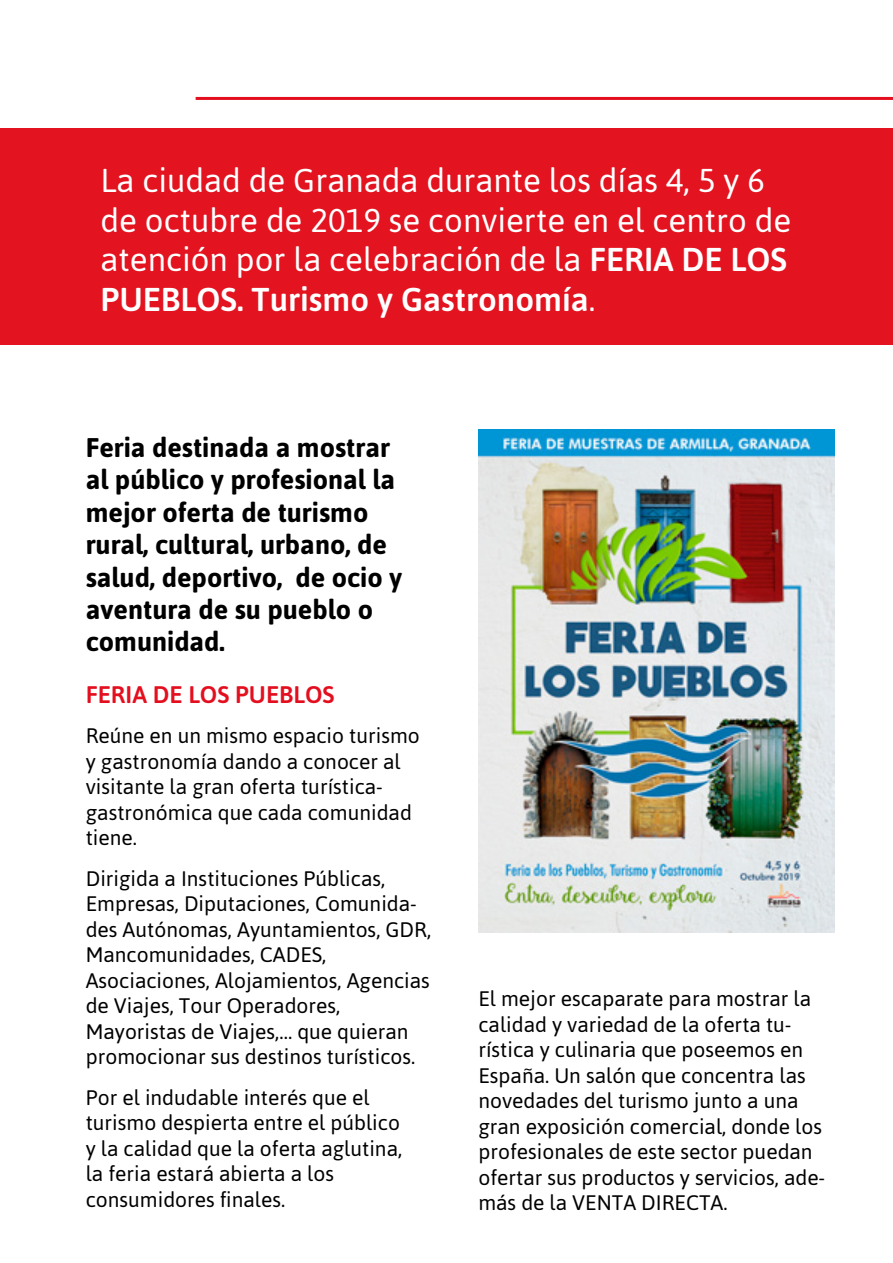
<style>
.page{position:relative;width:893px;height:1263px;background:#fff}
.page>*{position:absolute;margin:0;border:0;box-sizing:border-box;transform-origin:0 0}
.t1{font:33px/39.6px "Asap";color:#fff}
.t2{font:700 27px/32.4px "Asap";color:#000}
.t3{font:500 24px "Asap";color:#e30f1f}
.t4{font:21px/25.5px "Asap";color:#000}
.s1{font-weight:500}
</style>
<div class="page">
<hr style="left:196px;top:97px;width:697px;height:3px;background:#e30f1f">
<div style="left:0;top:128px;width:893px;height:216px;background:#e31320"></div>
<img style="left:478px;top:429px;width:356px;height:504px">
<h1 class="t1" style="left:101px;top:160px;width:692px">La ciudad de Granada durante los días 4, 5 y 6 de octubre de 2019 se convierte en el centro de atención por la celebración de la <span class="s1">FERIA DE LOS PUEBLOS. Turismo y Gastronomía</span>.</h1>
<p class="t2" style="left:86px;top:430px;width:318px">Feria destinada a mostrar al público y profesional la mejor oferta de turismo rural, cultural, urbano, de salud, deportivo, de ocio y aventura de su pueblo o comunidad.</p>
<p class="t3" style="left:86px;top:678px;width:250px">FERIA DE LOS PUEBLOS</p>
<p class="t4" style="left:86px;top:722px;width:335px">Reúne en un mismo espacio turismo y gastronomía dando a conocer al visitante la gran oferta turística&shy;gastronómica que cada comunidad tiene.</p>
<p class="t4" style="left:86px;top:865px;width:347px">Dirigida a Instituciones Públicas, Empresas, Diputaciones, Comunida&shy;des Autónomas, Ayuntamientos, GDR, Mancomunidades, CADES, Asociaciones, Alojamientos, Agencias de Viajes, Tour Operadores, Mayoristas de Viajes,… que quieran promocionar sus destinos turísticos.</p>
<p class="t4" style="left:86px;top:1084px;width:318px">Por el indudable interés que el turismo despierta entre el público y la calidad que la oferta aglutina, la feria estará abierta a los consumidores finales.</p>
<p class="t4" style="left:478px;top:985px;width:348px">El mejor escaparate para mostrar la calidad y variedad de la oferta tu&shy;rística y culinaria que poseemos en España. Un salón que concentra las novedades del turismo junto a una gran exposición comercial, donde los profesionales de este sector puedan ofertar sus productos y servicios, ade&shy;más de la VENTA DIRECTA.</p>
</div>
